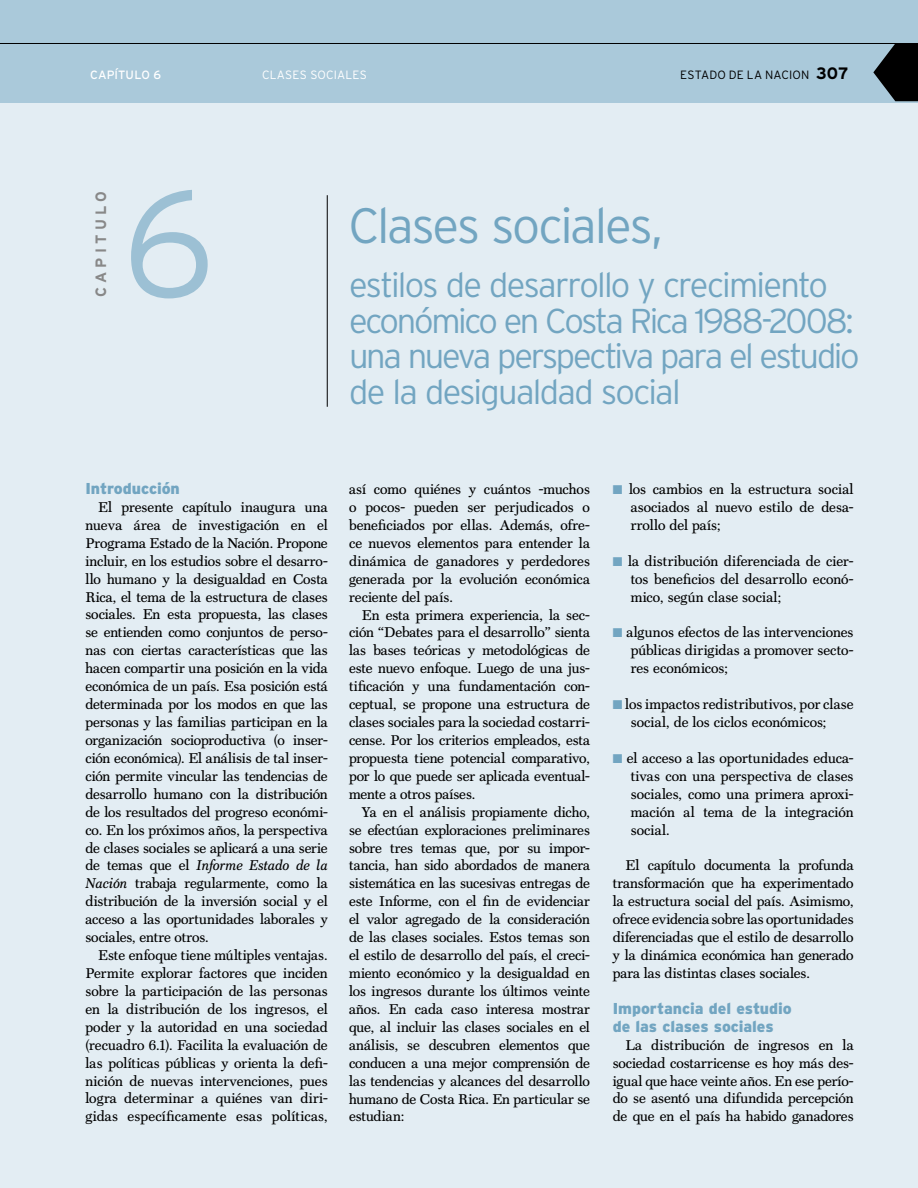
<style>
.page{position:relative;width:918px;height:1188px;background:#e3edf3}
.page>*{position:absolute;margin:0;border:0;box-sizing:border-box;transform-origin:0 0}
.t1{font:300 150.45px "Interstate";color:#9cc0d4}
.t2{font:300 49.5px "Interstate";letter-spacing:-.045em;color:#72a5c1}
.t3{font:300 34.5px/35.8px "Interstate";letter-spacing:-.065em;color:#72a5c1}
.t4{font:900 15.75px/17.9px "Interstate";letter-spacing:-.005em;color:#72a5c1}
.t5{font:700 15px "Interstate";letter-spacing:.285em;color:#888}
.t6{font:14.25px/18px "Scotch Text";color:#000;text-align:justify}
.t7{font:300 12px "Interstate";letter-spacing:.015em;color:#000}
.t8{font:300 12px "Interstate";letter-spacing:.01em;color:#fff}
.t9{font:12px "Interstate";letter-spacing:.01em;color:#fff}
.s1{font-weight:700;font-size:16.5px}
.s2{font-style:italic}
.s3{color:#72a5c1}
</style>
<div class="page">
<div style="left:0;top:0;width:918px;height:102px;background:#aac9da"></div>
<hr style="left:0;top:43px;width:918px;height:1px;background:#000">
<svg style="left:873px;top:44px;width:45px;height:57px"></svg>
<hr style="left:327px;top:195px;width:1px;height:212px;background:#000">
<p class="t9" style="left:90px;top:68px;width:73px">CAPÍTULO 6</p>
<p class="t8" style="left:262px;top:68px;width:106px">CLASES SOCIALES</p>
<p class="t7" style="left:680px;top:68px;width:170px">ESTADO DE LA NACION <span class="s1">307</span></p>
<p class="t5" style="left:93px;top:297px;width:108px;rotate:-90deg">CAPITULO</p>
<h1 class="t1" style="left:122px;top:159px;width:94px">6</h1>
<h2 class="t2" style="left:349px;top:198px;width:316px">Clases sociales,</h2>
<h3 class="t3" style="left:349px;top:266px;width:512px">estilos de desarrollo y crecimiento económico en Costa Rica 1988-2008: una nueva perspectiva para el estudio de la desigualdad social</h3>
<p class="t4" style="left:85px;top:479px;width:96px">Introducción</p>
<p class="t6" style="left:85px;top:498px;width:244px;text-indent:13px">El presente capítulo inaugura una nueva área de investigación en el Programa Estado de la Nación. Propone incluir, en los estudios sobre el desarro&shy;llo humano y la desigualdad en Costa Rica, el tema de la estructura de clases sociales. En esta propuesta, las clases se entienden como conjuntos de perso&shy;nas con ciertas características que las hacen compartir una posición en la vida económica de un país. Esa posición está determinada por los modos en que las personas y las familias participan en la organización socioproductiva (o inser&shy;ción económica). El análisis de tal inser&shy;ción permite vincular las tendencias de desarrollo humano con la distribución de los resultados del progreso económi&shy;co. En los próximos años, la perspectiva de clases sociales se aplicará a una serie de temas que el <span class="s2">Informe Estado de la Nación</span> trabaja regularmente, como la distribución de la inversión social y el acceso a las oportunidades laborales y sociales, entre otros.</p>
<p class="t6" style="left:85px;top:946px;width:244px;text-indent:13px">Este enfoque tiene múltiples ventajas.<br>Permite explorar factores que inciden sobre la participación de las personas en la distribución de los ingresos, el poder y la autoridad en una sociedad (recuadro 6.1). Facilita la evaluación de las políticas públicas y orienta la defi&shy;nición de nuevas intervenciones, pues logra determinar a quiénes van diri&shy;gidas específicamente esas políticas,</p>
<p class="t6" style="left:349px;top:480px;width:242px">así como quiénes y cuántos -muchos o pocos- pueden ser perjudicados o beneficiados por ellas. Además, ofre&shy;ce nuevos elementos para entender la dinámica de ganadores y perdedores generada por la evolución económica reciente del país.</p>
<p class="t6" style="left:349px;top:606px;width:242px;text-indent:13px">En esta primera experiencia, la sec&shy;ción “Debates para el desarrollo” sienta las bases teóricas y metodológicas de este nuevo enfoque. Luego de una jus&shy;tificación y una fundamentación con&shy;ceptual, se propone una estructura de clases sociales para la sociedad costarri&shy;cense. Por los criterios empleados, esta propuesta tiene potencial comparativo, por lo que puede ser aplicada eventual&shy;mente a otros países.</p>
<p class="t6" style="left:349px;top:803px;width:242px;text-indent:13px">Ya en el análisis propiamente dicho, se efectúan exploraciones preliminares sobre tres temas que, por su impor&shy;tancia, han sido abordados de manera sistemática en las sucesivas entregas de este Informe, con el fin de evidenciar el valor agregado de la consideración de las clases sociales. Estos temas son el estilo de desarrollo del país, el creci&shy;miento económico y la desigualdad en los ingresos durante los últimos veinte años. En cada caso interesa mostrar que, al incluir las clases sociales en el análisis, se descubren elementos que conducen a una mejor comprensión de las tendencias y alcances del desarrollo humano de Costa Rica. En particular se estudian:</p>
<p class="t6" style="left:631px;top:480px;width:224px;text-indent:-18px"><span class="s3">■</span> los cambios en la estructura social asociados al nuevo estilo de desa&shy;rrollo del país;</p>
<p class="t6" style="left:631px;top:552px;width:224px;text-indent:-18px"><span class="s3">■</span> la distribución diferenciada de cier&shy;tos beneficios del desarrollo econó&shy;mico, según clase social;</p>
<p class="t6" style="left:631px;top:624px;width:224px;text-indent:-18px"><span class="s3">■</span> algunos efectos de las intervenciones públicas dirigidas a promover secto&shy;res económicos;</p>
<p class="t6" style="left:631px;top:695px;width:224px;text-indent:-18px"><span class="s3">■</span> los impactos redistributivos, por clase social, de los ciclos económicos;</p>
<p class="t6" style="left:631px;top:749px;width:224px;text-indent:-18px"><span class="s3">■</span> el acceso a las oportunidades educa&shy;tivas con una perspectiva de clases sociales, como una primera aproxi&shy;mación al tema de la integración social.</p>
<p class="t6" style="left:613px;top:857px;width:242px;text-indent:13px">El capítulo documenta la profunda transformación que ha experimentado la estructura social del país. Asimismo, ofrece evidencia sobre las oportunidades diferenciadas que el estilo de desarrollo y la dinámica económica han generado para las distintas clases sociales.</p>
<p class="t4" style="left:613px;top:999px;width:181px">Importancia del estudio de las clases sociales</p>
<p class="t6" style="left:613px;top:1036px;width:242px;text-indent:13px">La distribución de ingresos en la sociedad costarricense es hoy más des&shy;igual que hace veinte años. En ese perío&shy;do se asentó una difundida percepción de que en el país ha habido ganadores</p>
</div>
